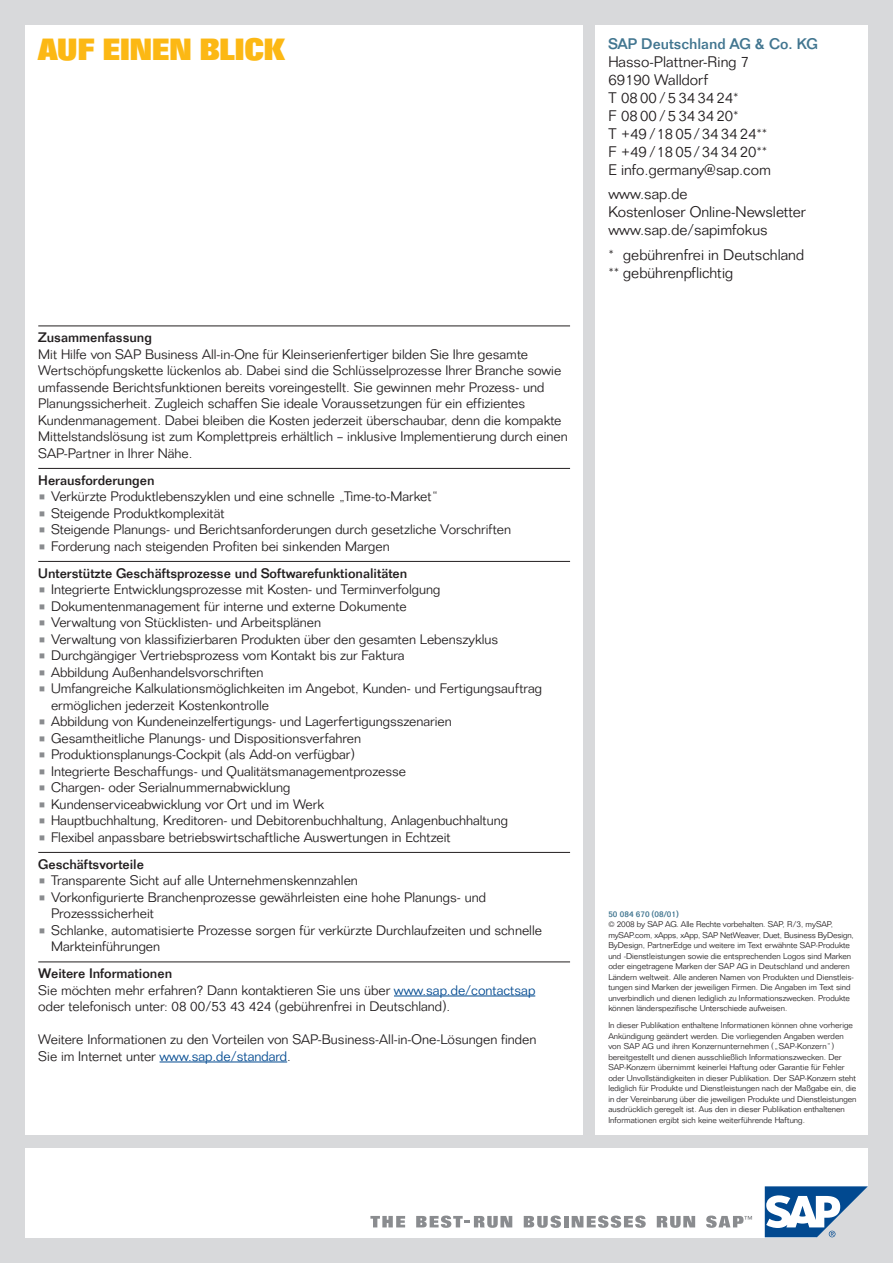
<style>
.page{position:relative;width:893px;height:1263px;background:#fff}
.page>*{position:absolute;margin:0;border:0;box-sizing:border-box;transform-origin:0 0}
.t1{font:30px "SAP Sans 2007 Extra Bold Cond";color:#fcb814}
.t2{font:300 15px/18px "SAP Sans 2007";color:#231f20}
.t3{font:500 15px "SAP Sans 2007";color:#427690}
.t4{font:300 13.5px/16.5px "SAP Sans 2007";color:#231f20}
.t5{font:500 13.5px/27px "SAP Sans 2007";color:#231f20}
.t6{font:300 8.25px/10.5px "SAP Sans 2007";color:#231f20}
.t7{font:500 8.25px "SAP Sans 2007";color:#427690}
.s1{color:#8a8c8f}
.s2{font-weight:300;color:#8a8c8f}
.s3{font-weight:300}
.s4{font-weight:500}
.s5{color:#014990}
</style>
<div class="page">
<div style="left:0;top:0;width:892px;height:1263px;background:#d8d9db"></div>
<div style="left:26px;top:26px;width:557px;height:1109px;background:#fff"></div>
<div style="left:26px;top:1148px;width:841px;height:89px;background:#fff"></div>
<svg style="left:764px;top:1161px;width:104px;height:77px"></svg>
<svg style="left:370px;top:1216px;width:35px;height:11px"></svg>
<svg style="left:416px;top:1216px;width:96px;height:12px"></svg>
<svg style="left:523px;top:1216px;width:38px;height:12px"></svg>
<hr style="left:564px;top:1216px;width:4px;height:11px;background:#8a8c8f">
<svg style="left:571px;top:1216px;width:74px;height:12px"></svg>
<svg style="left:656px;top:1216px;width:39px;height:12px"></svg>
<svg style="left:706px;top:1216px;width:46px;height:12px"></svg>
<div style="left:595px;top:26px;width:272px;height:1109px;background:#fff"></div>
<hr style="left:38px;top:326px;width:532px;height:1px;background:#231f20">
<hr style="left:38px;top:468px;width:532px;height:1px;background:#231f20">
<hr style="left:38px;top:561px;width:532px;height:1px;background:#231f20">
<hr style="left:38px;top:852px;width:532px;height:1px;background:#231f20">
<hr style="left:38px;top:962px;width:532px;height:1px;background:#231f20">
<hr style="left:394px;top:996px;width:141px;height:1px;background:#014990">
<hr style="left:159px;top:1062px;width:128px;height:1px;background:#014990">
<h1 class="t1" style="left:38px;top:32px;width:248px">AUF EINEN BLICK</h1>
<p class="t3" style="left:608px;top:35px;width:211px">SAP Deutschland AG &amp; Co. KG</p>
<p class="t2" style="left:608px;top:53px;width:164px">Hasso-Plattner-Ring 7<br>69190 Walldorf<br>T 0800/5343424*<br>F 0800/5343420*<br>T +49 /18 05/34 34 24**<br>F +49 /18 05/34 34 20**<br>E info.germany@sap.com</p>
<p class="t2" style="left:608px;top:186px;width:199px">www.sap.de<br>Kostenloser Online-Newsletter www.sap.de/sapimfokus</p>
<p class="t2" style="left:608px;top:246px;width:197px">* gebührenfrei in Deutschland ** gebührenpflichtig</p>
<p class="t5" style="left:38px;top:324px;width:115px">Zusammenfassung</p>
<p class="t4" style="left:38px;top:346px;width:531px">Mit Hilfe von SAP Business All-in-One für Kleinserienfertiger bilden Sie Ihre gesamte Wertschöpfungskette lückenlos ab. Dabei sind die Schlüsselprozesse Ihrer Branche sowie umfassende Berichtsfunktionen bereits voreingestellt. Sie gewinnen mehr Prozess- und Planungssicherheit. Zugleich schaffen Sie ideale Voraussetzungen für ein effizientes Kunden management. Dabei bleiben die Kosten jederzeit überschaubar, denn die kompakte Mittelstandslösung ist zum Komplettpreis erhältlich – inklusive Implementierung durch einen SAP-Partner in Ihrer Nähe.</p>
<p class="t5" style="left:38px;top:467px;width:118px">Herausforderungen</p>
<p class="t4" style="left:38px;top:489px;width:402px"><span class="s1">•</span> Verkürzte Produktlebenszyklen und eine schnelle „Time-to-Market“</p>
<p class="t4" style="left:38px;top:505px;width:188px"><span class="s1">•</span> Steigende Produktkomplexität</p>
<p class="t4" style="left:38px;top:522px;width:474px"><span class="s1">•</span> Steigende Planungs- und Berichtsanforderungen durch gesetzliche Vorschriften</p>
<p class="t5" style="left:38px;top:533px;width:370px"><span class="s2">•</span> <span class="s3">Forderung nach steigenden Profiten bei sinkenden Margen<br></span>Unterstützte Geschäftsprozesse und Softwarefunktionalitäten</p>
<p class="t4" style="left:38px;top:582px;width:403px"><span class="s1">•</span> Integrierte Entwicklungsprozesse mit Kosten- und Terminverfolgung</p>
<p class="t4" style="left:38px;top:598px;width:370px"><span class="s1">•</span> Dokumentenmanagement für interne und externe Dokumente</p>
<p class="t4" style="left:38px;top:615px;width:284px"><span class="s1">•</span> Verwaltung von Stücklisten- und Arbeitsplänen</p>
<p class="t4" style="left:38px;top:631px;width:461px"><span class="s1">•</span> Verwaltung von klassifizierbaren Produkten über den gesamten Lebenszyklus</p>
<p class="t4" style="left:38px;top:648px;width:368px"><span class="s1">•</span> Durchgängiger Vertriebsprozess vom Kontakt bis zur Faktura</p>
<p class="t4" style="left:38px;top:664px;width:227px"><span class="s1">•</span> Abbildung Außenhandelsvorschriften</p>
<p class="t4" style="left:51px;top:681px;width:492px;text-indent:-13px"><span class="s1">•</span> Umfangreiche Kalkulationsmöglichkeiten im Angebot, Kunden- und Fertigungsauftrag ermöglichen jederzeit Kostenkontrolle</p>
<p class="t4" style="left:38px;top:714px;width:415px"><span class="s1">•</span> Abbildung von Kundeneinzelfertigungs- und Lagerfertigungsszenarien</p>
<p class="t4" style="left:38px;top:730px;width:324px"><span class="s1">•</span> Gesamtheitliche Planungs- und Dispositionsverfahren</p>
<p class="t4" style="left:38px;top:747px;width:318px"><span class="s1">•</span> Produktionsplanungs-Cockpit (als Add-on verfügbar)</p>
<p class="t4" style="left:38px;top:763px;width:369px"><span class="s1">•</span> Integrierte Beschaffungs- und Qualitätsmanagementprozesse</p>
<p class="t4" style="left:38px;top:780px;width:253px"><span class="s1">•</span> Chargen- oder Serialnummernabwicklung</p>
<p class="t4" style="left:38px;top:796px;width:287px"><span class="s1">•</span> Kundenserviceabwicklung vor Ort und im Werk</p>
<p class="t4" style="left:38px;top:813px;width:471px"><span class="s1">•</span> Hauptbuchhaltung, Kreditoren- und Debitorenbuchhaltung, Anlagenbuchhaltung</p>
<p class="t4" style="left:38px;top:824px;width:414px;line-height:27px"><span class="s1">•</span> Flexibel anpassbare betriebswirtschaftliche Auswertungen in Echtzeit<br><span class="s4">Geschäftsvorteile</span></p>
<p class="t4" style="left:38px;top:873px;width:321px"><span class="s1">•</span> Transparente Sicht auf alle Unternehmenskennzahlen</p>
<p class="t4" style="left:51px;top:889px;width:436px;text-indent:-13px"><span class="s1">•</span> Vorkonfigurierte Branchenprozesse gewährleisten eine hohe Planungs- und<br>Prozesssicherheit</p>
<p class="t4" style="left:51px;top:922px;width:492px;text-indent:-13px"><span class="s1">•</span> Schlanke, automatisierte Prozesse sorgen für verkürzte Durchlaufzeiten und schnelle<br>Markteinführungen</p>
<p class="t4" style="left:38px;top:966px;width:498px"><span class="s4">Weitere Informationen<br></span>Sie möchten mehr erfahren? Dann kontaktieren Sie uns über <span class="s5">www.sap.de/contactsap </span>oder telefonisch unter: 08 00/53 43 424 (gebührenfrei in Deutschland).</p>
<p class="t4" style="left:38px;top:1032px;width:499px">Weitere Informationen zu den Vorteilen von SAP-Business-All-in-One-Lösungen finden<br>Sie im Internet unter <span class="s5">www.sap.de/standard</span>.</p>
<p class="t7" style="left:608px;top:909px;width:72px">50 084 670 (08/01)</p>
<p class="t6" style="left:608px;top:919px;width:247px">© 2008 by SAP AG. Alle Rechte vorbehalten. SAP, R/3, mySAP, mySAP.com, xApps, xApp, SAP NetWeaver, Duet, Business ByDesign, ByDesign, PartnerEdge und weitere im Text erwähnte SAP-Produkte und -Dienst leistungen sowie die entsprechenden Logos sind Marken oder eingetragene Marken der SAP AG in Deutschland und anderen Ländern weltweit. Alle anderen Namen von Produkten und Dienstleis&shy;tungen sind Marken der jeweiligen Firmen. Die Angaben im Text sind unverbindlich und dienen lediglich zu Informationszwecken. Produkte können länderspezifische Unterschiede aufweisen.</p>
<p class="t6" style="left:608px;top:1020px;width:250px">In dieser Publikation enthaltene Informationen können ohne vorherige Ankündigung geändert werden. Die vorliegenden Angaben werden von SAP AG und ihren Konzernunternehmen („SAP-Konzern“)<br>bereit gestellt und dienen ausschließlich Informationszwecken. Der SAP-Konzern übernimmt keinerlei Haftung oder Garantie für Fehler oder Unvollständigkeiten in dieser Publikation. Der SAP-Konzern steht lediglich für Produkte und Dienstleistungen nach der Maßgabe ein, die in der Vereinbarung über die jeweiligen Produkte und Dienstleistungen ausdrücklich geregelt ist. Aus den in dieser Publikation enthaltenen Informationen ergibt sich keine weiterführende Haftung.</p>
</div>
